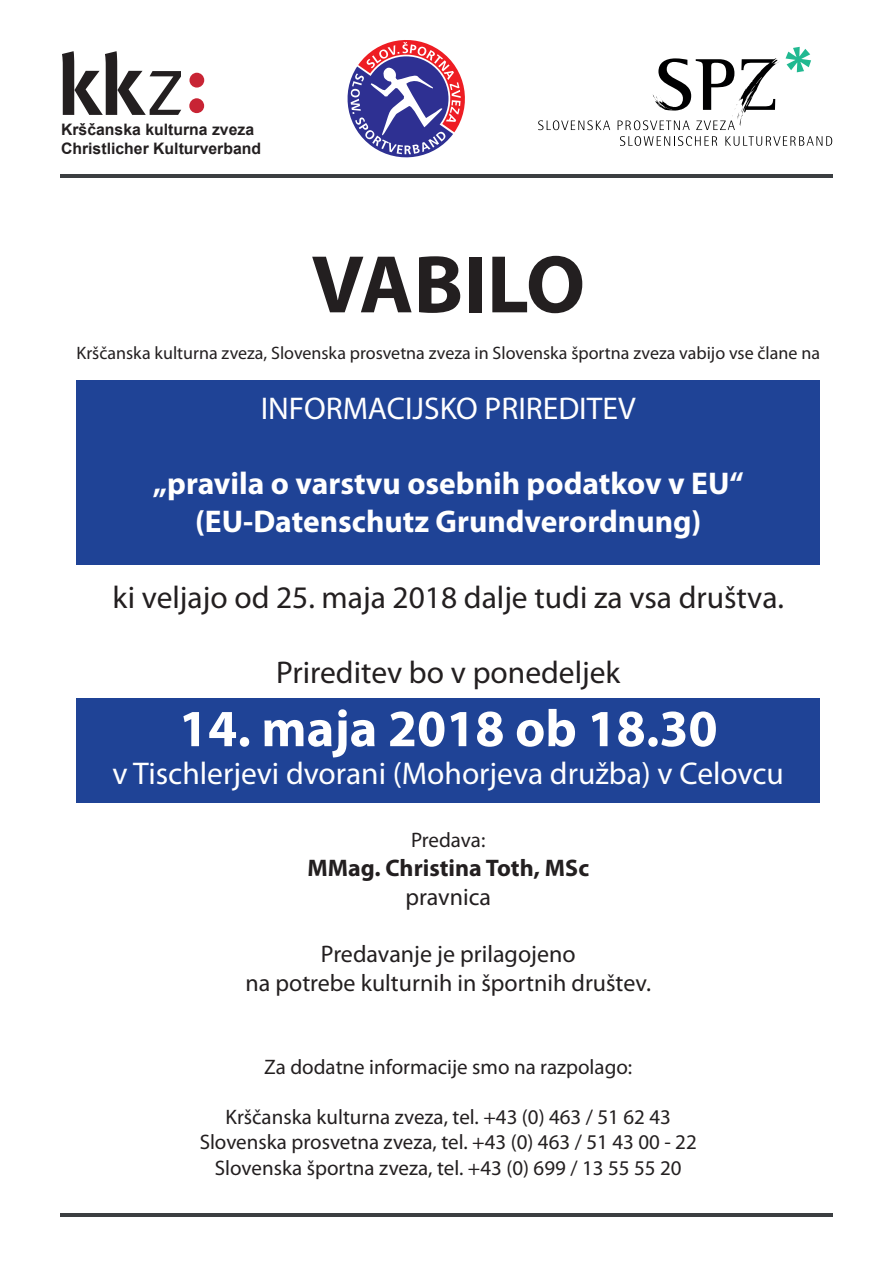
<style>
.page{position:relative;width:893px;height:1263px;background:#fff}
.page>*{position:absolute;margin:0;border:0;box-sizing:border-box;transform-origin:0 0}
.t1{font:700 82.5px "Myriad Pro";color:#231f20}
.t2{font:700 52.5px "Myriad Pro";color:#fff}
.t3{font:31.5px "Myriad Pro";color:#fff}
.t4{font:31.5px "Myriad Pro";color:#231f20}
.t5{font:700 31.5px/37.8px "Myriad Pro";color:#fff;text-align:center}
.t6{font:24px/28.8px "Myriad Pro";color:#231f20;text-align:center}
.t7{font:700 24px "Myriad Pro";color:#231f20}
.t8{font:21px/25.2px "Myriad Pro";color:#231f20;text-align:center}
.t9{font:18px "Myriad Pro";color:#231f20}
.t10{font:700 15.75px/18.9px "Arial";color:#231f20}
</style>
<div class="page">
<div style="left:76px;top:698px;width:744px;height:104px;background:#1f4396"></div>
<div style="left:76px;top:380px;width:743px;height:184px;background:#1f4396"></div>
<svg style="left:538px;top:120px;width:72px;height:10px"></svg>
<svg style="left:620px;top:136px;width:97px;height:10px"></svg>
<svg style="left:725px;top:136px;width:107px;height:10px"></svg>
<svg style="left:618px;top:47px;width:193px;height:83px"></svg>
<svg style="left:62px;top:51px;width:119px;height:64px"></svg>
<svg style="left:189px;top:73px;width:15px;height:40px"></svg>
<svg style="left:347px;top:40px;width:118px;height:118px"></svg>
<hr style="left:60px;top:175px;width:772px;height:3px;background:#3b3e41">
<hr style="left:60px;top:1213px;width:772px;height:3px;background:#3b3e41">
<p class="t10" style="left:61px;top:121px;width:202px">Krščanska kulturna zveza<br>Christlicher Kulturverband</p>
<h1 class="t1" style="left:311px;top:231px;width:275px">VABILO</h1>
<p class="t9" style="left:76px;top:342px;width:745px">Krščanska kulturna zveza, Slovenska prosvetna zveza in Slovenska športna zveza vabijo vse člane na</p>
<h3 class="t3" style="left:261px;top:389px;width:377px">INFORMACIJSKO PRIREDITEV</h3>
<h3 class="t5" style="left:153px;top:464px;width:592px">„pravila o varstvu osebnih podatkov v EU“ (EU-Datenschutz Grundverordnung)</h3>
<h3 class="t4" style="left:113px;top:578px;width:673px">ki veljajo od 25. maja 2018 dalje tudi za vsa društva.</h3>
<h3 class="t4" style="left:276px;top:653px;width:346px">Prireditev bo v ponedeljek</h3>
<h2 class="t2" style="left:179px;top:694px;width:540px">14. maja 2018 ob 18.30</h2>
<h3 class="t3" style="left:113px;top:754px;width:673px">v Tischlerjevi dvorani (Mohorjeva družba) v Celovcu</h3>
<p class="t8" style="left:411px;top:827px;width:76px">Predava:</p>
<p class="t7" style="left:307px;top:852px;width:283px">MMag. Christina Toth, MSc</p>
<p class="t6" style="left:405px;top:882px;width:87px">pravnica</p>
<p class="t6" style="left:246px;top:939px;width:407px">Predavanje je prilagojeno<br>na potrebe kulturnih in športnih društev.</p>
<p class="t8" style="left:264px;top:1054px;width:370px">Za dodatne informacije smo na razpolago:</p>
<p class="t8" style="left:200px;top:1104px;width:499px">Krščanska kulturna zveza, tel. +43 (0) 463 / 51 62 43<br>Slovenska prosvetna zveza, tel. +43 (0) 463 / 51 43 00 - 22<br>Slovenska športna zveza, tel. +43 (0) 699 / 13 55 55 20</p>
</div>
